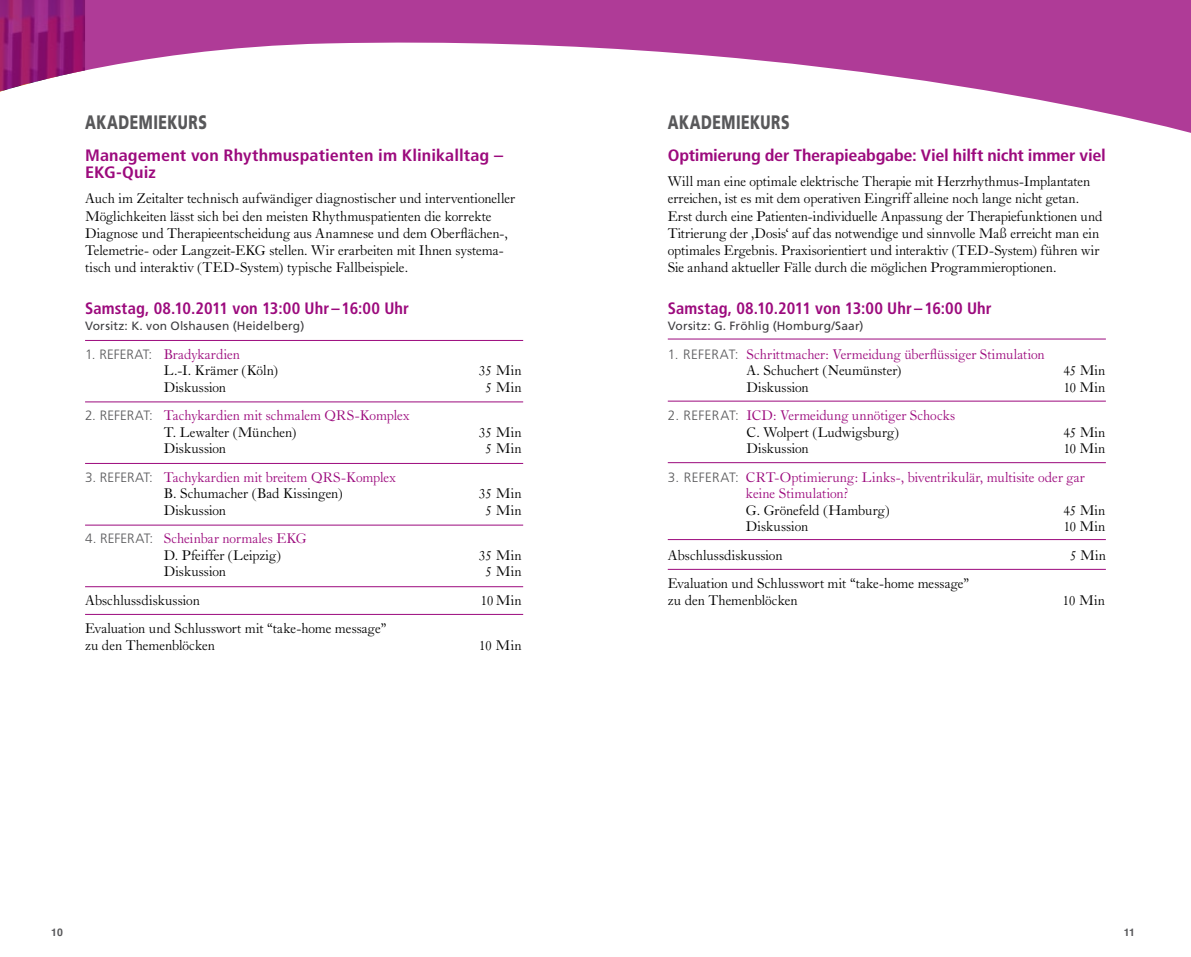
<style>
.page{position:relative;width:1191px;height:957px;background:#fff}
.page>*{position:absolute;margin:0;border:0;box-sizing:border-box;transform-origin:0 0}
.t1{font:900 19.5px "Frutiger LT Std";letter-spacing:.035em;color:#58585a;scale:.72 1}
.t2{font:700 condensed 16.5px/17.2px "Frutiger LT Std";color:#9c0a7d;scale:1.1 1}
.t3{font:700 condensed 16.5px "Frutiger LT Std";color:#9c0a7d}
.t4{font:15px/17.2px "Caslon Old Face BT";color:#000}
.t5{font:15px/16.5px "Caslon Old Face BT";color:#9c0a7d}
.t6{font:12px "Frutiger LT Std";letter-spacing:.015em;color:#3e3d40}
.t7{font:700 10.5px "Helvetica";color:#58585a}
.s1{font-family:"Frutiger LT Std";font-weight:300;font-size:13.5px;color:#58585a}
.s2{color:#9c0a7d}
.s3{color:#000}
</style>
<div class="page">
<hr style="left:668px;top:339px;width:437px;height:1px;background:#9c0a7d">
<hr style="left:668px;top:401px;width:437px;height:1px;background:#9c0a7d">
<hr style="left:668px;top:462px;width:437px;height:1px;background:#9c0a7d">
<hr style="left:668px;top:539px;width:437px;height:1px;background:#9c0a7d">
<hr style="left:668px;top:569px;width:437px;height:1px;background:#9c0a7d">
<svg style="left:0;top:0;width:1191px;height:133px"></svg>
<hr style="left:85px;top:402px;width:438px;height:1px;background:#9c0a7d">
<hr style="left:85px;top:340px;width:438px;height:1px;background:#9c0a7d">
<hr style="left:85px;top:463px;width:438px;height:1px;background:#9c0a7d">
<hr style="left:85px;top:525px;width:438px;height:1px;background:#9c0a7d">
<hr style="left:85px;top:586px;width:438px;height:1px;background:#9c0a7d">
<hr style="left:85px;top:614px;width:438px;height:1px;background:#9c0a7d">
<p class="t1" style="left:85px;top:111px;width:171px">AKADEMIEKURS</p>
<p class="t1" style="left:667px;top:111px;width:171px">AKADEMIEKURS</p>
<p class="t2" style="left:85px;top:147px;width:381px">Management von Rhythmuspatienten im Klinikalltag –<br>EKG-Quiz</p>
<p class="t4" style="left:85px;top:189px;width:431px">Auch im Zeitalter technisch aufwändiger diagnostischer und interventioneller Möglichkeiten lässt sich bei den meisten Rhythmuspatienten die korrekte Diagnose und Therapieentscheidung aus Anamnese und dem Oberflächen-, Telemetrie- oder Langzeit-EKG stellen. Wir erarbeiten mit Ihnen systema&shy;tisch und interaktiv (TED-System) typische Fallbeispiele.</p>
<p class="t3" style="left:85px;top:298px;width:325px">Samstag, 08.10.2011 von 13:00 Uhr–16:00 Uhr</p>
<p class="t6" style="left:85px;top:319px;width:221px">Vorsitz: K. von Olshausen (Heidelberg)</p>
<p class="t4" style="left:164px;top:345px;width:116px;line-height:16.5px;text-indent:-79px"><span class="s1">1. REFER AT:</span> <span class="s2">Bradykardien<br></span>L.-I. Krämer (Köln)</p>
<p class="t4" style="left:479px;top:361px;width:44px">35 Min</p>
<p class="t4" style="left:164px;top:378px;width:64px">Diskussion</p>
<p class="t4" style="left:485px;top:378px;width:38px">5 Min</p>
<p class="t5" style="left:164px;top:407px;width:247px;text-indent:-79px"><span class="s1">2. REFER AT:</span> Tachykardien mit schmalem QRS-Komplex<br><span class="s3">T. Lewalter (München)</span></p>
<p class="t4" style="left:479px;top:423px;width:44px">35 Min</p>
<p class="t4" style="left:164px;top:439px;width:64px">Diskussion</p>
<p class="t4" style="left:485px;top:439px;width:38px">5 Min</p>
<p class="t5" style="left:164px;top:468px;width:233px;text-indent:-79px"><span class="s1">3. REFER AT:</span> Tachykardien mit breitem QRS-Komplex<br><span class="s3">B. Schumacher (Bad Kissingen)</span></p>
<p class="t4" style="left:479px;top:484px;width:44px">35 Min</p>
<p class="t4" style="left:164px;top:501px;width:64px">Diskussion</p>
<p class="t4" style="left:485px;top:501px;width:38px">5 Min</p>
<p class="t5" style="left:164px;top:530px;width:145px;text-indent:-79px"><span class="s1">4. REFER AT:</span> Scheinbar normales EKG<br><span class="s3">D. Pfeiffer (Leipzig)</span></p>
<p class="t4" style="left:479px;top:546px;width:44px">35 Min</p>
<p class="t4" style="left:164px;top:562px;width:64px">Diskussion</p>
<p class="t4" style="left:485px;top:562px;width:38px">5 Min</p>
<p class="t4" style="left:85px;top:591px;width:116px">Abschlussdiskussion</p>
<p class="t4" style="left:480px;top:591px;width:43px">10Min</p>
<p class="t4" style="left:85px;top:620px;width:303px;line-height:16.5px">Evaluation und Schlusswort mit “take-home message” zu den Themenblöcken</p>
<p class="t4" style="left:479px;top:636px;width:44px">10 Min</p>
<p class="t2" style="left:668px;top:147px;width:400px">Optimierung der Therapieabgabe: Viel hilft nicht immer viel</p>
<p class="t4" style="left:668px;top:172px;width:436px">Will man eine optimale elektrische Therapie mit Herzrhythmus-Implantaten erreichen, ist es mit dem operativen Eingriff alleine noch lange nicht getan.<br>Erst durch eine Patienten-individuelle Anpassung der Therapiefunktionen und Titrierung der ‚Dosis‘ auf das notwendige und sinnvolle Maß erreicht man ein optimales Ergebnis. Praxisorientiert und interaktiv (TED-System) führen wir Sie anhand aktueller Fälle durch die möglichen Programmieroptionen.</p>
<p class="t3" style="left:668px;top:298px;width:325px">Samstag, 08.10.2011 von 13:00 Uhr –16:00 Uhr</p>
<p class="t6" style="left:668px;top:319px;width:197px">Vorsitz: G. Fröhlig (Homburg/Saar)</p>
<p class="t5" style="left:746px;top:345px;width:300px;text-indent:-79px"><span class="s1">1. REFER AT:</span> Schrittmacher: Vermeidung überflüssiger Stimulation<br><span class="s3">A. Schuchert (Neumünster)</span></p>
<p class="t4" style="left:1063px;top:361px;width:44px">45 Min</p>
<p class="t4" style="left:746px;top:378px;width:64px">Diskussion</p>
<p class="t4" style="left:1063px;top:378px;width:43px">10 Min</p>
<p class="t5" style="left:746px;top:407px;width:210px;text-indent:-79px"><span class="s1">2. REFER AT:</span> ICD: Vermeidung unnötiger Schocks<br><span class="s3">C. Wolpert (Ludwigsburg)</span></p>
<p class="t4" style="left:1063px;top:423px;width:44px">45 Min</p>
<p class="t4" style="left:746px;top:439px;width:64px">Diskussion</p>
<p class="t4" style="left:1063px;top:439px;width:43px">10 Min</p>
<p class="t5" style="left:746px;top:468px;width:340px;text-indent:-78px"><span class="s1">3. REFER AT:</span> CRT-Optimierung: Links-, biventrikulär, multisite oder gar keine Stimulation?<br><span class="s3">G. Grönefeld (Hamburg)</span></p>
<p class="t4" style="left:1063px;top:501px;width:44px">45 Min</p>
<p class="t4" style="left:746px;top:517px;width:64px">Diskussion</p>
<p class="t4" style="left:1063px;top:517px;width:43px">10 Min</p>
<p class="t4" style="left:668px;top:546px;width:116px">Abschlussdiskussion</p>
<p class="t4" style="left:1070px;top:546px;width:37px">5 Min</p>
<p class="t4" style="left:668px;top:575px;width:303px;line-height:16.5px">Evaluation und Schlusswort mit “take-home message” zu den Themenblöcken</p>
<p class="t4" style="left:1062px;top:591px;width:44px">10 Min</p>
<p class="t7" style="left:51px;top:924px;width:13px">10</p>
<p class="t7" style="left:1123px;top:924px;width:13px">11</p>
</div>
